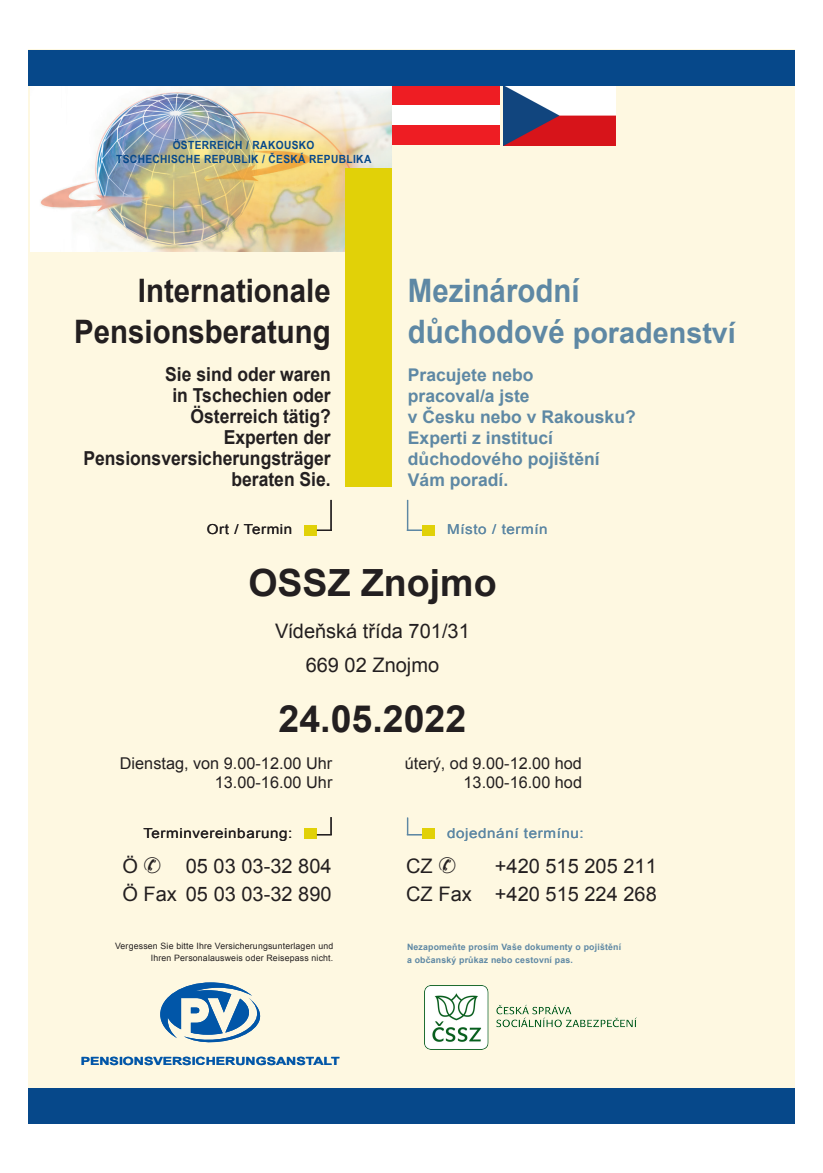
<style>
.page{position:relative;width:823px;height:1173px;background:#fff}
.page>*{position:absolute;margin:0;border:0;box-sizing:border-box;transform-origin:0 0}
.Ort_Klagenfurt_AUSNA{font:700 37.5px "Arial PVA";color:#231f20}
.Datum{font:700 37.5px "Arial PVA";color:#231f20}
.t1{font:700 32.38px "Arial PVA";color:#231f20;scale:.91 1}
.t2{font:700 32.38px "Arial PVA";color:#5e88a4;scale:.91 1}
.t3{font:700 28.75px "Arial PVA";color:#5e88a4}
.Telefon{font:20px "Arial PVA";color:#231f20}
.Adresse{font:20px "Arial PVA";color:#231f20}
.t4{font:700 19.25px "Arial PVA";color:#231f20;scale:.91 1}
.t5{font:700 17.5px "Arial PVA";color:#5e88a4}
.Termin{font:16.25px "Arial PVA";color:#231f20}
.t6{font:13.75px "Arial PVA";letter-spacing:.04em;color:#231f20;scale:1.1 1}
.t7{font:13.75px "Arial PVA";letter-spacing:.04em;color:#5e88a4;scale:1.1 1}
.t8{font:700 11.25px "Arial Narrow";letter-spacing:.03em;color:#06488a;scale:1.1 1}
.t9{font:700 11.25px "Arial PVA";color:#0156a8;scale:1.25 1}
.t10{font:8.75px/12.5px "Arial PVA";letter-spacing:.02em;color:#231f20;text-align:right}
.t11{font:700 8.75px/12.5px "Arial PVA";letter-spacing:.02em;color:#5e88a4}
.s1{font-size:32.38px}
</style>
<div class="page">
<div style="left:28px;top:50px;width:766px;height:1073px;background:#fef8e1"></div>
<img style="left:503px;top:86px;width:112px;height:59px">
<img style="left:30px;top:86px;width:362px;height:166px">
<div style="left:304px;top:525px;width:12px;height:10px;background:#e1d108"></div>
<div style="left:304px;top:828px;width:12px;height:11px;background:#e1d108"></div>
<div style="left:421px;top:525px;width:13px;height:10px;background:#e1d108"></div>
<div style="left:421px;top:828px;width:13px;height:11px;background:#e1d108"></div>
<svg style="left:316px;top:530px;width:14px;height:1px"></svg>
<hr style="left:330px;top:500px;width:1px;height:31px;background:#231f20">
<svg style="left:316px;top:817px;width:15px;height:18px"></svg>
<svg style="left:408px;top:530px;width:13px;height:1px"></svg>
<hr style="left:406px;top:500px;width:2px;height:31px;background:#5e88a4">
<svg style="left:406px;top:818px;width:15px;height:17px"></svg>
<svg style="left:160px;top:982px;width:100px;height:60px"></svg>
<div style="left:392px;top:86px;width:107px;height:19px;background:#ee1d23"></div>
<div style="left:392px;top:125px;width:107px;height:20px;background:#ee1d23"></div>
<div style="left:392px;top:105px;width:107px;height:20px;background:#fff"></div>
<div style="left:28px;top:1088px;width:766px;height:36px;background:#06488a"></div>
<div style="left:28px;top:50px;width:766px;height:36px;background:#06488a"></div>
<div style="left:345px;top:168px;width:47px;height:319px;background:#e1d108"></div>
<img style="left:424px;top:985px;width:212px;height:64px">
<p class="t8" style="left:173px;top:137px;width:130px">ÖSTERREICH / RAKOUSKO</p>
<p class="t8" style="left:116px;top:150px;width:233px">TSCHECHISCHE REPUBLIK / ČESKÁ REPUBLIKA</p>
<p class="t1" style="left:138px;top:268px;width:213px">Internationale</p>
<p class="t1" style="left:74px;top:309px;width:283px">Pensionsberatung</p>
<p class="t4" style="left:165px;top:361px;width:183px">Sie sind oder waren</p>
<p class="t4" style="left:172px;top:382px;width:175px">in Tschechien oder</p>
<p class="t4" style="left:190px;top:403px;width:155px">Österreich tätig?</p>
<p class="t4" style="left:223px;top:424px;width:119px">Experten der</p>
<p class="t4" style="left:83px;top:445px;width:273px">Pensionsversicherungsträger</p>
<p class="t4" style="left:231px;top:466px;width:111px">beraten Sie.</p>
<p class="t6" style="left:207px;top:520px;width:79px">Ort / Termin</p>
<p class="t2" style="left:407px;top:268px;width:190px">Mezinárodní</p>
<p class="t3" style="left:407px;top:312px;width:329px"><span class="s1">důchodové</span> poradenství</p>
<p class="t5" style="left:407px;top:363px;width:127px">Pracujete nebo</p>
<p class="t5" style="left:407px;top:384px;width:123px">pracoval/a jste</p>
<p class="t5" style="left:407px;top:405px;width:229px">v Česku nebo v Rakousku?</p>
<p class="t5" style="left:407px;top:426px;width:146px">Experti z institucí</p>
<p class="t5" style="left:407px;top:447px;width:193px">důchodového pojištění</p>
<p class="t5" style="left:407px;top:468px;width:102px">Vám poradí.</p>
<p class="t7" style="left:447px;top:520px;width:93px">Místo / termín</p>
<p class="Ort_Klagenfurt_AUSNA" style="left:248px;top:557px;width:249px">OSSZ Znojmo</p>
<p class="Adresse" style="left:275px;top:617px;width:196px">Vίdeňská třída 701/31</p>
<p class="Adresse" style="left:305px;top:652px;width:135px">669 02 Znojmo</p>
<p class="Datum" style="left:278px;top:692px;width:189px">24.05.2022</p>
<p class="Termin" style="left:120px;top:752px;width:214px">Dienstag, von 9.00-12.00 Uhr</p>
<p class="Termin" style="left:404px;top:752px;width:179px">úterý, od 9.00-12.00 hod</p>
<p class="Termin" style="left:215px;top:771px;width:119px">13.00-16.00 Uhr</p>
<p class="Termin" style="left:463px;top:771px;width:120px">13.00-16.00 hod</p>
<p class="t6" style="left:143px;top:824px;width:137px">Terminvereinbarung:</p>
<p class="t7" style="left:447px;top:824px;width:125px">dojednání termínu:</p>
<p class="Telefon" style="left:122px;top:852px;width:211px">Ö ✆ 05 03 03-32 804</p>
<p class="Telefon" style="left:406px;top:852px;width:51px">CZ ✆</p>
<p class="Telefon" style="left:494px;top:852px;width:163px">+420 515 205 211</p>
<p class="Telefon" style="left:122px;top:880px;width:211px">Ö Fax 05 03 03-32 890</p>
<p class="Telefon" style="left:406px;top:880px;width:252px">CZ Fax +420 515 224 268</p>
<p class="t10" style="left:115px;top:939px;width:220px">Vergessen Sie bitte Ihre Versicherungsunterlagen und<br>Ihren Personalausweis oder Reisepass nicht.</p>
<p class="t11" style="left:407px;top:941px;width:215px">Nezapomeňte prosím Vaše dokumenty o pojištění a občanský průkaz nebo cestovní pas.</p>
<p class="t9" style="left:81px;top:1054px;width:208px">PENSIONSVERSICHERUNGSANSTALT</p>
</div>
